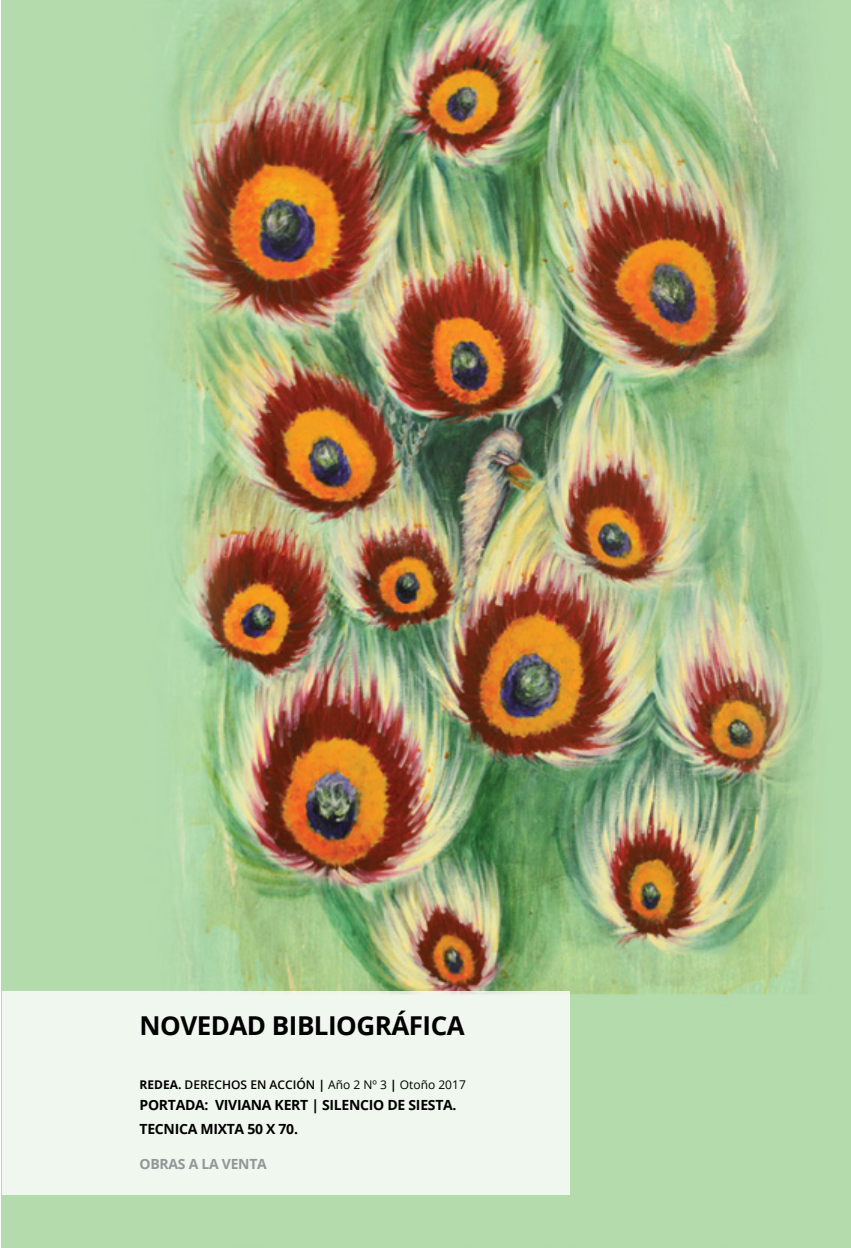
<style>
.page{position:relative;width:851px;height:1248px;background:#fff}
.page>*{position:absolute;margin:0;border:0;box-sizing:border-box;transform-origin:0 0}
.t1{font:700 26px "Open Sans";letter-spacing:-.02em;color:#000}
.t2{font:700 14px "Open Sans";letter-spacing:-.02em;color:#000}
.t3{font:700 14px "Open Sans";letter-spacing:-.02em;color:#939598}
.t4{font:600 12px "Open Sans";color:#000}
.s1{font-weight:700}
.s2{font-weight:400}
</style>
<div class="page">
<img style="left:2px;top:0;width:848px;height:1247px">
<div style="left:2px;top:991px;width:567px;height:203px;background:#f0f7ee"></div>
<h1 class="t1" style="left:139px;top:1006px;width:75px">N OVEDAD</h1>
<h1 class="t1" style="left:272px;top:1006px;width:165px">BI BLIOGRÁFICA</h1>
<p class="t4" style="left:139px;top:1075px;width:328px"><span class="s1">REDEA.</span> DERECHOS EN ACCIÓN <span class="s1">|</span> <span class="s2">Año 2 Nº 3</span> <span class="s1">|</span> <span class="s2">Otoño 2017</span></p>
<p class="t2" style="left:139px;top:1095px;width:47px">PORTADA</p>
<p class="t2" style="left:204px;top:1095px;width:42px">: VIVIANA</p>
<p class="t2" style="left:274px;top:1095px;width:76px">KERT | SI LENCI</p>
<p class="t2" style="left:373px;top:1095px;width:85px">O DE SIESTA.</p>
<p class="t2" style="left:139px;top:1119px;width:17px">TECNICA</p>
<p class="t2" style="left:200px;top:1119px;width:99px">MIXTA 50 X 70.</p>
<p class="t3" style="left:139px;top:1154px;width:129px">OB RAS A LA VENTA</p>
</div>
